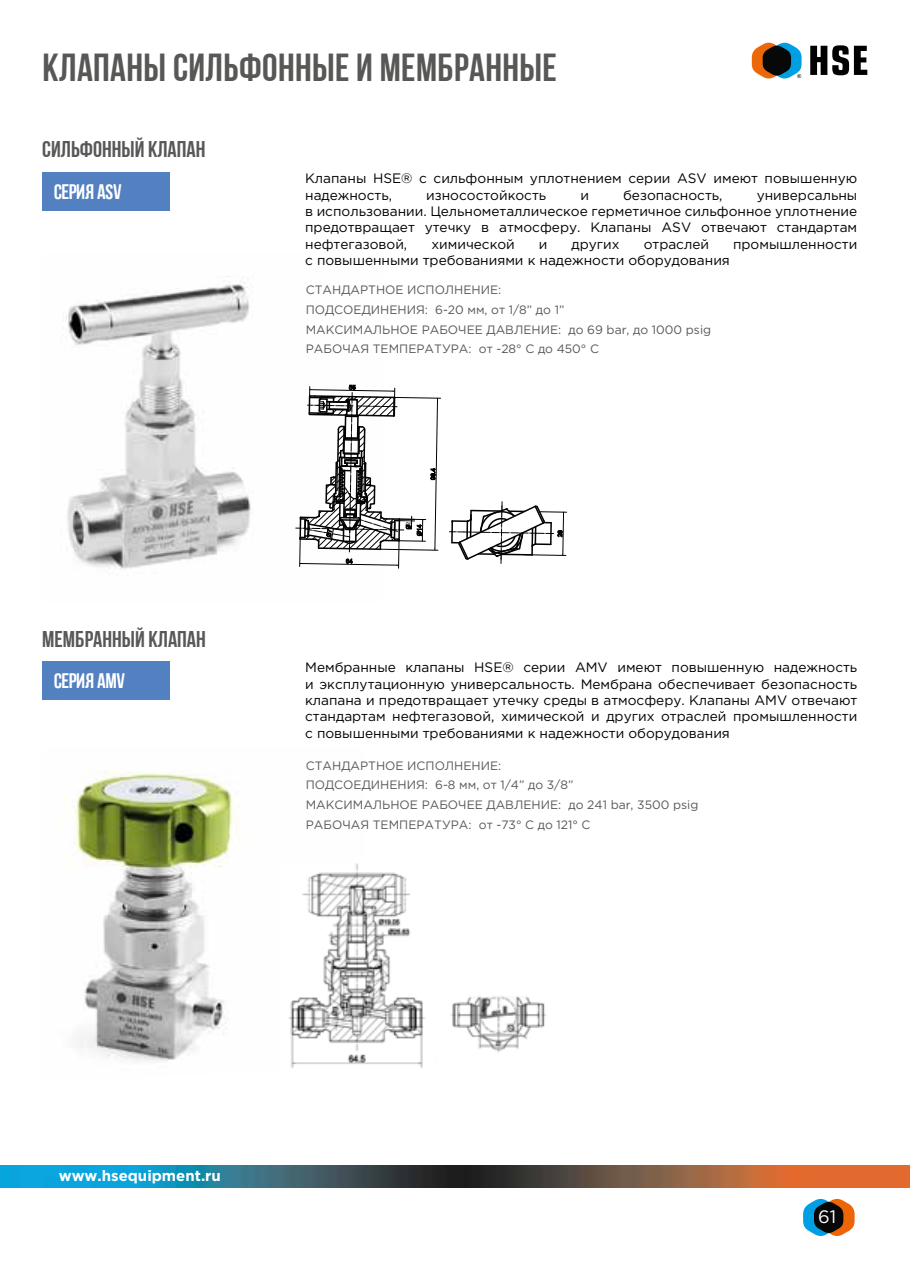
<style>
.page{position:relative;width:910px;height:1280px;background:#fff}
.page>*{position:absolute;margin:0;border:0;box-sizing:border-box;transform-origin:0 0}
.t1{font:700 39px "Bebas Neue";letter-spacing:.01em;color:#575756}
.t2{font:700 22.8px "Bebas Neue";color:#585857}
.t3{font:21px "AA Bebas Neue";color:#fff}
.t4{font:18px "Gotham Pro";color:#fff}
.t5{font:700 15px "Gotham Pro";color:#fff}
.t6{font:13.65px/16.4px "Gotham Pro";color:#000;text-align:justify}
.t7{font:12.15px/19.6px "Gotham Pro";color:#575756}
</style>
<div class="page">
<img style="left:0;top:1166px;width:910px;height:21px">
<svg style="left:803px;top:1198px;width:52px;height:38px"></svg>
<svg style="left:810px;top:45px;width:57px;height:30px"></svg>
<svg style="left:752px;top:42px;width:50px;height:37px"></svg>
<img style="left:63px;top:276px;width:293px;height:293px">
<img style="left:73px;top:771px;width:167px;height:290px">
<svg style="left:449px;top:502px;width:118px;height:61px"></svg>
<img style="left:289px;top:863px;width:257px;height:206px">
<div style="left:43px;top:173px;width:127px;height:38px;background:#5280c1"></div>
<div style="left:43px;top:661px;width:127px;height:39px;background:#5280c1"></div>
<svg style="left:296px;top:385px;width:145px;height:184px"></svg>
<h1 class="t1" style="left:43px;top:46px;width:516px">Клапаны сильфонные и мембранные</h1>
<h2 class="t2" style="left:42px;top:136px;width:165px">СИЛЬФОННЫЙ КЛАПАН</h2>
<h3 class="t3" style="left:54px;top:180px;width:69px">СЕРИЯ ASV</h3>
<p class="t6" style="left:305px;top:170px;width:554px">Клапаны HSE® с сильфонным уплотнением серии ASV имеют повышенную надежность,</p>
<p class="t6" style="left:426px;top:186px;width:121px">износостойкость</p>
<p class="t6" style="left:580px;top:186px;width:10px">и</p>
<p class="t6" style="left:623px;top:186px;width:101px">безопасность,</p>
<p class="t6" style="left:305px;top:186px;width:554px;text-indent:452px">универсальны в использовании. Цельнометаллическое герметичное сильфонное уплотнение предотвращает утечку в атмосферу. Клапаны ASV отвечают стандартам нефтегазовой,</p>
<p class="t6" style="left:431px;top:236px;width:85px">химической</p>
<p class="t6" style="left:539px;top:236px;width:10px">и</p>
<p class="t6" style="left:572px;top:236px;width:50px">других</p>
<p class="t6" style="left:644px;top:236px;width:67px">отраслей</p>
<p class="t6" style="left:733px;top:236px;width:126px">промышленности</p>
<p class="t6" style="left:305px;top:252px;width:426px">с повышенными требованиями к надежности оборудования</p>
<p class="t7" style="left:306px;top:280px;width:407px">СТАНДАРТНОЕ ИСПОЛНЕНИЕ:<br>ПОДСОЕДИНЕНИЯ: 6-20 мм, от 1/8” до 1”<br>МАКСИМАЛЬНОЕ РАБОЧЕЕ ДАВЛЕНИЕ: до 69 bar, до 1000 psig РАБОЧАЯ ТЕМПЕРАТУРА: от -28° C до 450° C</p>
<h2 class="t2" style="left:42px;top:627px;width:165px">МЕМБРАННЫЙ КЛАПАН</h2>
<h3 class="t3" style="left:54px;top:669px;width:73px">СЕРИЯ AMV</h3>
<p class="t6" style="left:305px;top:659px;width:554px">Мембранные клапаны HSE® серии AМV имеют повышенную надежность и эксплутационную универсальность. Мембрана обеспечивает безопасность клапана и предотвращает утечку среды в атмосферу. Клапаны AMV отвечают стандартам нефтегазовой, химической и других отраслей промышленности с повышенными требованиями к надежности оборудования</p>
<p class="t7" style="left:306px;top:755px;width:394px">СТАНДАРТНОЕ ИСПОЛНЕНИЕ:<br>ПОДСОЕДИНЕНИЯ: 6-8 мм, от 1/4” до 3/8”<br>МАКСИМАЛЬНОЕ РАБОЧЕЕ ДАВЛЕНИЕ: до 241 bar, 3500 psig РАБОЧАЯ ТЕМПЕРАТУРА: от -73° C до 121° C</p>
<p class="t5" style="left:59px;top:1167px;width:164px">www.hsequipment.ru</p>
<h3 class="t4" style="left:818px;top:1207px;width:20px">61</h3>
</div>
